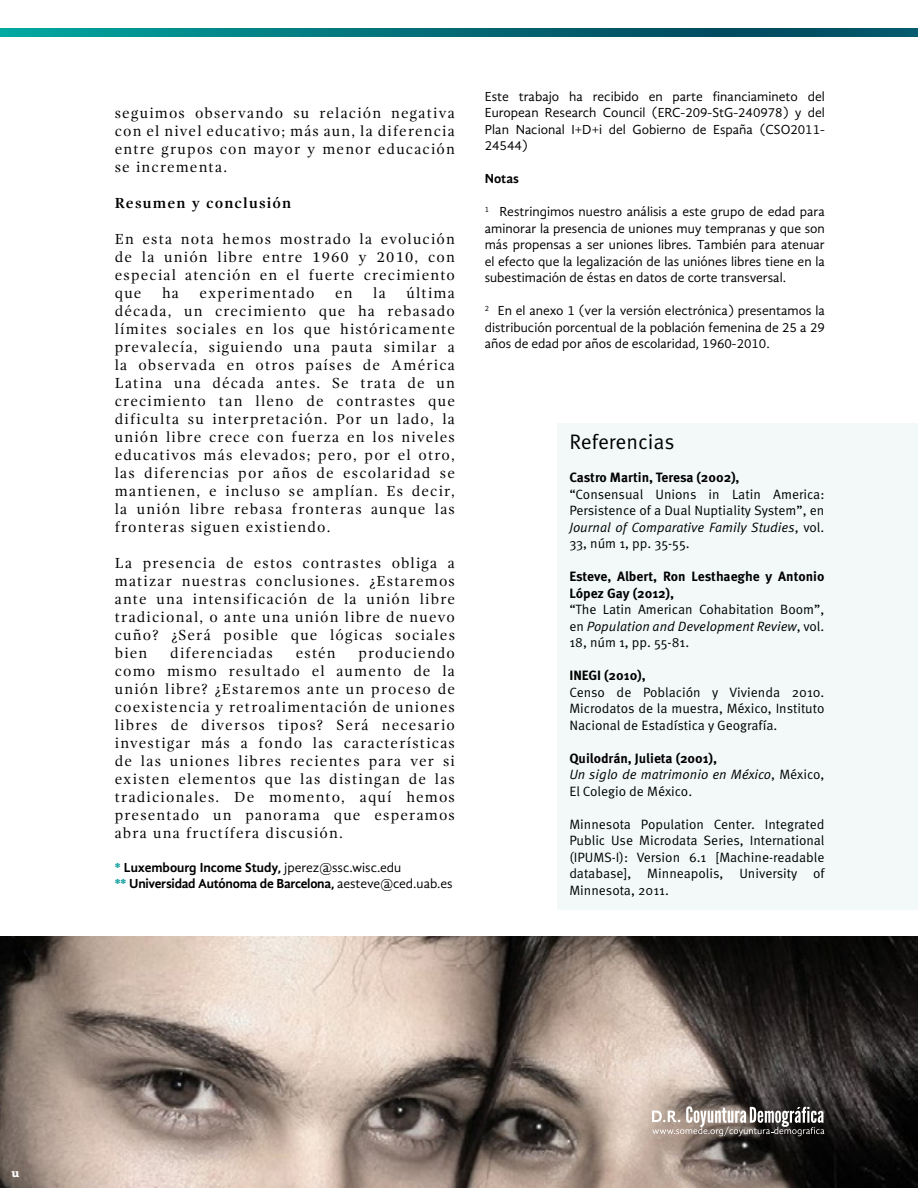
<style>
.page{position:relative;width:918px;height:1188px;background:#fff}
.page>*{position:absolute;margin:0;border:0;box-sizing:border-box;transform-origin:0 0}
.t1{font:21px "Meta Pro";letter-spacing:-.005em;color:#000}
.t2{font:15px/18px "Gandhi Serif";letter-spacing:.08em;color:#000;text-align:justify}
.t3{font:700 15px "Gandhi Serif";letter-spacing:.075em;color:#000}
.t4{font:13.5px/16.5px "Gandhi Sans";color:#000101;text-align:justify}
.t5{font:13.5px/16.5px "Meta Pro";color:#000;text-align:justify}
.t6{font:700 13.5px/16.5px "Gandhi Sans";letter-spacing:-.02em;color:#000101}
.t7{font:700 13.5px/16.5px "Meta Pro";color:#000}
.t8{font:italic 13.5px/16.5px "Meta Pro";color:#000}
.t9{font:700 12px "Bookman Old Style";color:#fff}
.s1{color:#099}
.s2{font-weight:400}
.s3{font-style:italic}
.s4{font-weight:700;font-style:normal}
.s5{font-style:normal}
</style>
<div class="page">
<div style="left:557px;top:423px;width:361px;height:487px;background:#f2f9f8"></div>
<svg style="left:0;top:29px;width:918px;height:8px;background:#026e79"></svg>
<img style="left:0;top:936px;width:918px;height:252px">
<svg style="left:652px;top:1106px;width:172px;height:30px;background:#8f8782"></svg>
<p class="t2" style="left:115px;top:104px;width:342px">seguimos observando su relación negativa con el nivel educativo; más aun, la diferencia entre grupos con mayor y menor educación se incrementa.</p>
<p class="t3" style="left:115px;top:194px;width:178px">Resumen y conclusión</p>
<p class="t2" style="left:115px;top:230px;width:342px">En esta nota hemos mostrado la evolución de la unión libre entre 1960 y 2010, con especial atención en el fuerte crecimiento que</p>
<p class="t2" style="left:115px;top:284px;width:342px;text-indent:292px">última década, un crecimiento que ha rebasado límites sociales en los que históricamente prevalecía, siguiendo una pauta similar a la observada en otros países de América Latina una década antes. Se trata de un crecimiento tan lleno de contrastes que dificulta su interpretación. Por un lado, la unión libre crece con fuerza en los niveles educativos más elevados; pero, por el otro, las diferencias por años de escolaridad se mantienen, e incluso se amplían. Es decir, la unión libre rebasa fronteras aunque las fronteras siguen existiendo.</p>
<p class="t2" style="left:115px;top:554px;width:342px">La presencia de estos contrastes obliga a matizar nuestras conclusiones. ¿Estaremos ante una intensificación de la unión libre tradicional, o ante una unión libre de nuevo cuño? ¿Será posible que lógicas sociales bien</p>
<p class="t2" style="left:162px;top:284px;width:19px">ha</p>
<p class="t2" style="left:200px;top:284px;width:116px">experimentado</p>
<p class="t2" style="left:335px;top:284px;width:19px">en</p>
<p class="t2" style="left:373px;top:284px;width:14px">la</p>
<p class="t2" style="left:170px;top:644px;width:104px">diferenciadas</p>
<p class="t2" style="left:296px;top:644px;width:42px">estén</p>
<p class="t2" style="left:115px;top:644px;width:342px;text-indent:244px">produciendo como mismo resultado el aumento de la unión libre? ¿Estaremos ante un proceso de coexistencia y retroalimentación de uniones libres de diversos tipos? Será necesario investigar más a fondo las características de las uniones libres recientes para ver si existen elementos que las distingan de las tradicionales. De momento, aquí hemos presentado un panorama que esperamos abra una fructífera discusión.</p>
<p class="t6" style="left:115px;top:859px;width:339px"><span class="s1">*</span> Luxembourg Income Study, <span class="s2">jperez@ssc.wisc.edu<br></span><span class="s1">**</span> Universidad Autónoma de Barcelona, <span class="s2">aesteve@ced.uab.es</span></p>
<p class="t4" style="left:485px;top:88px;width:342px">Este trabajo ha recibido en parte financiamineto del European Research Council (ERC-209-StG-240978) y del Plan Nacional I+D+i del Gobierno de España (CSO2011- 24544)</p>
<p class="t6" style="left:485px;top:170px;width:36px">Notas</p>
<p class="t4" style="left:485px;top:203px;width:342px"><sup>1</sup> Restringimos nuestro análisis a este grupo de edad para aminorar la presencia de uniones muy tempranas y que son más propensas a ser uniones libres. También para atenuar el efecto que la legalización de las uniónes libres tiene en la subestimación de éstas en datos de corte transversal.</p>
<p class="t4" style="left:485px;top:302px;width:342px"><sup>2</sup> En el anexo 1 (ver la versión electrónica) presentamos la distribución porcentual de la población femenina de 25 a 29 años de edad por años de escolaridad, 1960-2010.</p>
<h1 class="t1" style="left:569px;top:428px;width:107px">Referencias</h1>
<p class="t7" style="left:569px;top:470px;width:172px">Castro Martin, Teresa (2002),</p>
<p class="t5" style="left:569px;top:486px;width:257px">“Consensual Unions in Latin America:<br>Persistence of a Dual Nuptiality System”, en <span class="s3">Journal of Comparative Family Studies</span>, vol.<br>33, núm 1, pp. 35-55.</p>
<p class="t7" style="left:569px;top:569px;width:257px">Esteve, Albert, Ron Lesthaeghe y Antonio<br>López Gay (2012),</p>
<p class="t5" style="left:569px;top:602px;width:257px">“The Latin American Cohabitation Boom”, en <span class="s3">Population and Development Review</span>, vol.<br>18, núm 1, pp. 55-81.</p>
<p class="t7" style="left:569px;top:668px;width:78px">INEGI (2010),</p>
<p class="t5" style="left:569px;top:684px;width:257px">Censo de Población y Vivienda 2010.<br>Microdatos de la muestra, México, Instituto Nacional de Estadística y Geografía.</p>
<p class="t8" style="left:569px;top:750px;width:257px"><span class="s4">Quilodrán, Julieta (2001),<br></span>Un siglo de matrimonio en México<span class="s5">, México,<br>El Colegio de México.</span></p>
<p class="t5" style="left:569px;top:816px;width:257px">Minnesota Population Center. Integrated Public Use Microdata Series, International (IPUMS-I): Version 6.1 [Machine-readable database], Minneapolis, University of Minnesota, 2011.</p>
<p class="t9" style="left:12px;top:1165px;width:9px">u</p>
</div>
